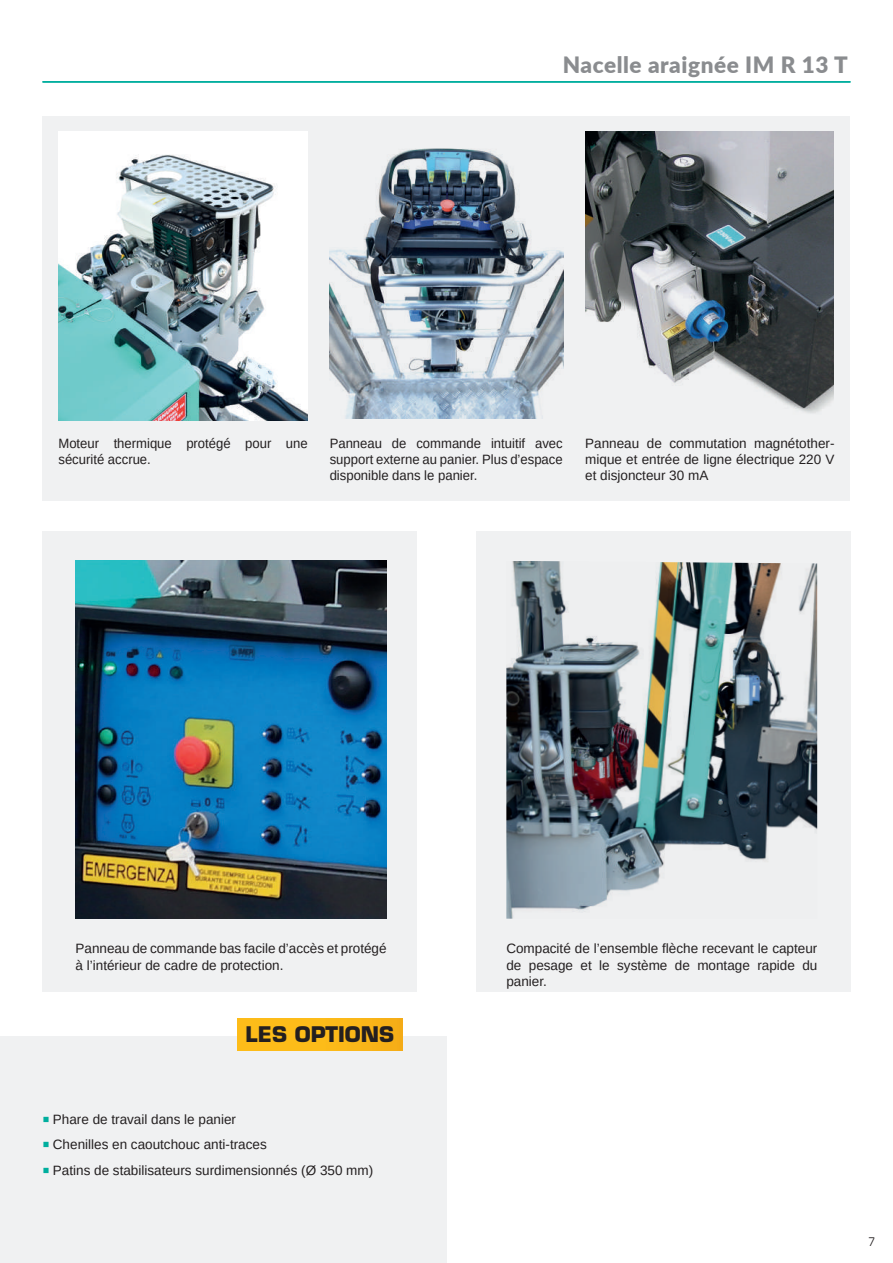
<style>
.page{position:relative;width:893px;height:1263px;background:#fff}
.page>*{position:absolute;margin:0;border:0;box-sizing:border-box;transform-origin:0 0}
.t1{font:900 22.5px "Lato";letter-spacing:.025em;color:#8a8c8f}
.t2{font:700 21px "Eurostile LT Std";color:#231f20}
.t3{font:13.5px/16.2px "Arimo";color:#231f20;text-align:justify}
.t4{font:condensed 12px "Eurostile LT Std";color:#231f20}
.s1{font-family:"Minion Pro";font-size:18px;color:#00ae9e}
</style>
<div class="page">
<div style="left:0;top:1036px;width:446px;height:227px;background:#f0f1f2"></div>
<div style="left:237px;top:1018px;width:166px;height:33px;background:linear-gradient(to right,#ffc01a,#f7b117)"></div>
<div style="left:476px;top:531px;width:374px;height:461px;background:#f0f1f2"></div>
<div style="left:43px;top:531px;width:374px;height:461px;background:#f0f1f2"></div>
<div style="left:43px;top:116px;width:807px;height:385px;background:#f0f1f2"></div>
<img style="left:506px;top:561px;width:311px;height:358px">
<img style="left:58px;top:132px;width:250px;height:288px">
<img style="left:330px;top:148px;width:233px;height:270px">
<hr style="left:43px;top:81px;width:807px;height:2px;background:#00ae9e">
<img style="left:585px;top:132px;width:248px;height:281px">
<img style="left:76px;top:561px;width:311px;height:357px">
<h1 class="t1" style="left:563px;top:48px;width:286px">Nacelle araignée IM R 13 T</h1>
<p class="t3" style="left:58px;top:435px;width:251px">Moteur thermique protégé pour une sécurité accrue.</p>
<p class="t3" style="left:330px;top:435px;width:235px">Panneau de commande intuitif avec support externe au panier. Plus d’espace disponible dans le panier.</p>
<p class="t3" style="left:585px;top:435px;width:251px">Panneau de commutation magnétother&shy;mique et entrée de ligne électrique 220 V et disjoncteur 30 mA</p>
<p class="t3" style="left:76px;top:941px;width:312px">Panneau de commande bas facile d’accès et protégé à l’intérieur de cadre de protection.</p>
<h2 class="t2" style="left:246px;top:1022px;width:150px">LES OPTIONS</h2>
<p class="t3" style="left:43px;top:1111px;width:195px"><span class="s1">■</span> Phare de travail dans le panier</p>
<p class="t3" style="left:43px;top:1136px;width:226px"><span class="s1">■</span> Chenilles en caoutchouc anti-traces</p>
<p class="t3" style="left:43px;top:1162px;width:332px"><span class="s1">■</span> Patins de stabilisateurs surdimensionnés (Ø 350 mm)</p>
<p class="t3" style="left:506px;top:941px;width:312px">Compacité de l’ensemble flèche recevant le capteur de pesage et le système de montage rapide du panier.</p>
<p class="t4" style="left:868px;top:1235px;width:8px">7</p>
</div>
